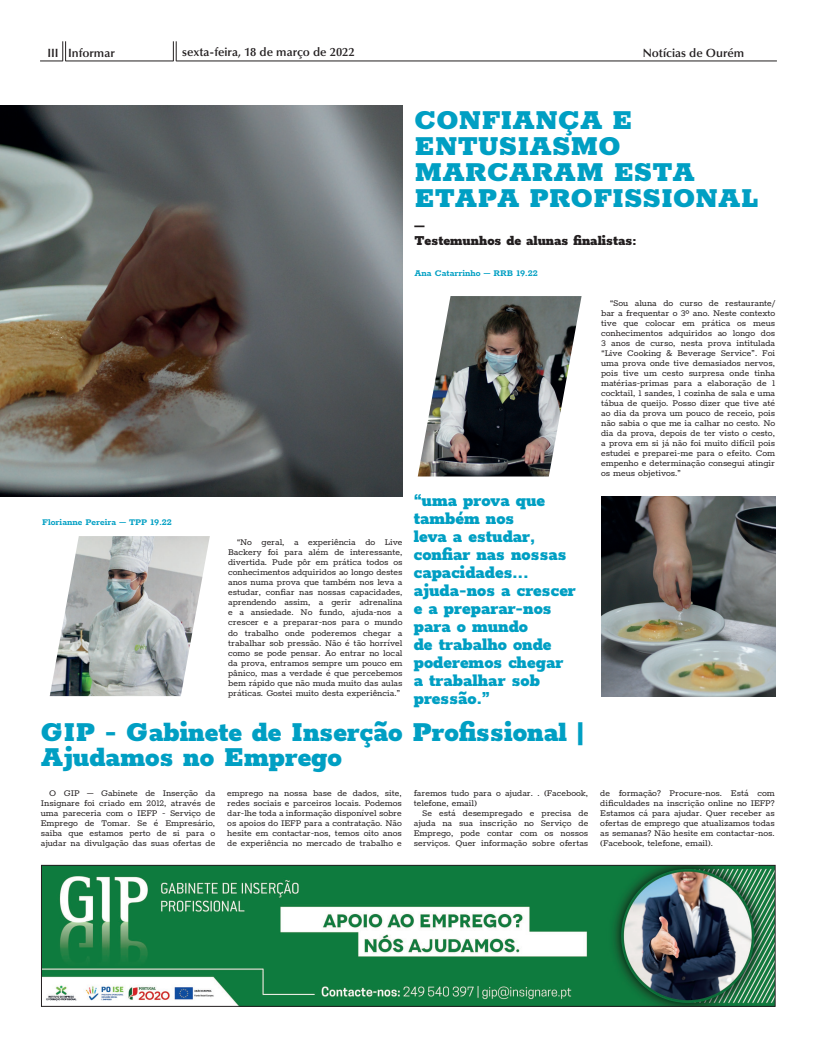
<style>
.page{position:relative;width:817px;height:1049px;background:#fff}
.page>*{position:absolute;margin:0;border:0;box-sizing:border-box;transform-origin:0 0}
.t1{font:900 30px/26px "Rokkitt";color:#009fc3}
.t2{font:900 19px/18px "Rokkitt";color:#009fc3}
.t3{font:900 15px/15px "Rokkitt";color:#231f20}
.t4{font:600 12px "Optima LT Std";color:#231f20}
.t5{font:10px/10px "Rokkitt";color:#231f20;text-align:justify}
.t6{font:700 10px "Rokkitt";color:#009fc3}
</style>
<div class="page">
<hr style="left:66px;top:61px;width:107px;height:1px;background:#231f20">
<hr style="left:176px;top:61px;width:600px;height:1px;background:#231f20">
<svg style="left:40px;top:41px;width:26px;height:21px"></svg>
<svg style="left:173px;top:41px;width:4px;height:20px"></svg>
<img style="left:0;top:106px;width:402px;height:390px">
<img style="left:43px;top:867px;width:730px;height:137px">
<div style="left:41px;top:865px;width:734px;height:141px;border:1px solid #231f20"></div>
<img style="left:50px;top:536px;width:160px;height:160px">
<img style="left:417px;top:296px;width:164px;height:180px">
<img style="left:601px;top:496px;width:174px;height:200px">
<p class="t4" style="left:47px;top:46px;width:69px">III Informar</p>
<p class="t4" style="left:182px;top:45px;width:174px">sexta-feira, 18 de março de 2022</p>
<p class="t4" style="left:642px;top:46px;width:103px">Notícias de Ourém</p>
<h1 class="t1" style="left:414px;top:104px;width:345px">CONFIANÇA E<br>ENTUSIASMO<br>MARCARAM ESTA<br>ETAPA PROFISSIONAL</h1>
<h3 class="t3" style="left:414px;top:217px;width:224px">–<br>Testemunhos de alunas finalistas:</h3>
<p class="t6" style="left:414px;top:265px;width:125px">Ana Catarrinho – RRB 19.22</p>
<p class="t6" style="left:42px;top:515px;width:131px">Florianne Pereira – TPP 19.22</p>
<p class="t5" style="left:228px;top:537px;width:176px;text-indent:8px">“No geral, a experiência do Live Backery foi para além de interessante, divertida. Pude pôr em prática todos os conhecimentos adquiridos ao longo destes anos numa prova que também nos leva a estudar, confiar nas nossas capacidades, aprendendo assim, a gerir adrenalina e a ansiedade. No fundo, ajuda-nos a crescer e a preparar-nos para o mundo do trabalho onde poderemos chegar a trabalhar sob pressão. Não é tão horrível como se pode pensar. Ao entrar no local da prova, entramos sempre um pouco em pânico, mas a verdade é que percebemos bem rápido que não muda muito das aulas práticas. Gostei muito desta experiência.”</p>
<h2 class="t2" style="left:413px;top:489px;width:164px">“uma prova que também nos<br>leva a estudar, confiar nas nossas capacidades... ajuda-nos a crescer e a preparar-nos para o mundo<br>de trabalho onde poderemos chegar a trabalhar sob pressão.”</h2>
<h1 class="t1" style="left:41px;top:716px;width:545px;line-height:25px">GIP - Gabinete de Inserção Profissional |<br>Ajudamos no Emprego</h1>
<p class="t5" style="left:41px;top:788px;width:176px;text-indent:8px">O GIP – Gabinete de Inserção da Insignare foi criado em 2012, através de uma pareceria com o IEFP - Serviço de Emprego de Tomar. Se é Empresário, saiba que estamos perto de si para o ajudar na divulgação das suas ofertas de</p>
<p class="t5" style="left:227px;top:788px;width:176px">emprego na nossa base de dados, site, redes sociais e parceiros locais. Podemos dar-lhe toda a informação disponível sobre os apoios do IEFP para a contratação. Não hesite em contactar-nos, temos oito anos de experiência no mercado de trabalho e</p>
<p class="t5" style="left:413px;top:788px;width:176px">faremos tudo para o ajudar. . (Facebook, telefone, email)</p>
<p class="t5" style="left:413px;top:808px;width:176px;text-indent:8px">Se está desempregado e precisa de ajuda na sua inscrição no Serviço de Emprego, pode contar com os nossos serviços. Quer informação sobre ofertas</p>
<p class="t5" style="left:601px;top:297px;width:175px;text-indent:8px">“Sou aluna do curso de restaurante/ bar a frequentar o 3º ano. Neste contexto tive que colocar em prática os meus conhecimentos adquiridos ao longo dos 3 anos de curso, nesta prova intitulada “Live Cooking &amp; Beverage Service”. Foi uma prova onde tive demasiados nervos, pois tive um cesto surpresa onde tinha matérias-primas para a elaboração de 1 cocktail, 1 sandes, 1 cozinha de sala e uma tábua de queijo. Posso dizer que tive até ao dia da prova um pouco de receio, pois não sabia o que me ia calhar no cesto. No dia da prova, depois de ter visto o cesto, a prova em si já não foi muito difícil pois estudei e preparei-me para o efeito. Com empenho e determinação consegui atingir os meus objetivos.”</p>
<p class="t5" style="left:600px;top:788px;width:176px">de formação? Procure-nos. Está com dificuldades na inscrição online no IEFP?<br>Estamos cá para ajudar. Quer receber as ofertas de emprego que atualizamos todas as semanas? Não hesite em contactar-nos. (Facebook, telefone, email).</p>
</div>
